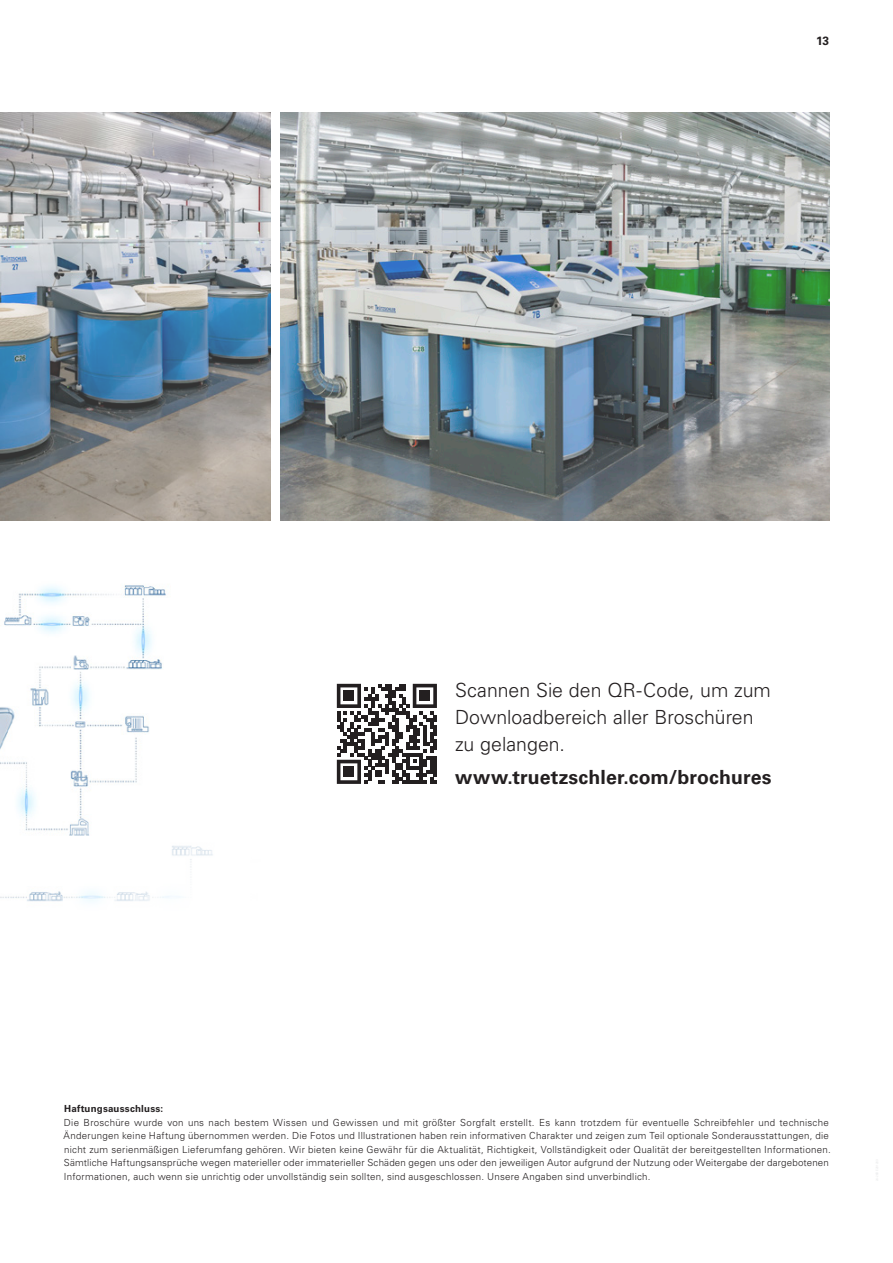
<style>
.page{position:relative;width:893px;height:1263px;background:#fff}
.page>*{position:absolute;margin:0;border:0;box-sizing:border-box;transform-origin:0 0}
.t1{font:300 19.5px/27px "Univers CE";color:#231f20}
.t2{font:700 19.5px "Univers CE";letter-spacing:.005em;color:#231f20}
.t3{font:700 12px "Univers CE";color:#231f20}
.t4{font:300 9.75px/13.5px "Univers CE";letter-spacing:.025em;color:#231f20}
.t5{font:700 9.75px "Univers CE";letter-spacing:.02em;color:#231f20}
</style>
<div class="page">
<img style="left:0;top:585px;width:213px;height:317px">
<img style="left:280px;top:112px;width:550px;height:409px">
<svg style="left:0;top:112px;width:271px;height:409px;background:#929da5"></svg>
<svg style="left:337px;top:684px;width:100px;height:100px"></svg>
<div style="left:344px;top:691px;width:10px;height:10px;background:#231f20"></div>
<div style="left:420px;top:691px;width:10px;height:10px;background:#231f20"></div>
<div style="left:344px;top:767px;width:10px;height:10px;background:#231f20"></div>
<p class="t3" style="left:816px;top:33px;width:14px">13</p>
<h1 class="t1" style="left:455px;top:677px;width:317px">Scannen Sie den QR-Code, um zum<br>Downloadbereich aller Broschüren zu gelangen.</h1>
<h1 class="t2" style="left:455px;top:765px;width:318px">www.truetzschler.com/brochures</h1>
<p class="t5" style="left:64px;top:1103px;width:100px">Haftungsausschluss:</p>
<p class="t4" style="left:64px;top:1116px;width:769px">Die Broschüre wurde von uns nach bestem Wissen und Gewissen und mit größter Sorgfalt erstellt. Es kann -trotzdem für eventuelle Schreibfehler und technische Änderungen keine Haftung übernommen werden. Die Fotos und Illustrationen haben rein informativen -Charakter und zeigen zum Teil optionale Sonderausstattungen, die nicht zum serienmäßigen Lieferumfang gehören. Wir bieten keine Gewähr für die Aktualität, Richtigkeit, Vollständigkeit oder Qualität der bereitgestellten -Informationen.<br>Sämtliche Haftungsansprüche wegen -materieller oder immaterieller Schäden gegen uns oder den jeweiligen Autor aufgrund der Nutzung oder -Weitergabe der dargebotenen Informationen, auch wenn sie unrichtig oder unvollständig sein sollten, sind -ausgeschlossen. Unsere Angaben sind unverbindlich.</p>
</div>
